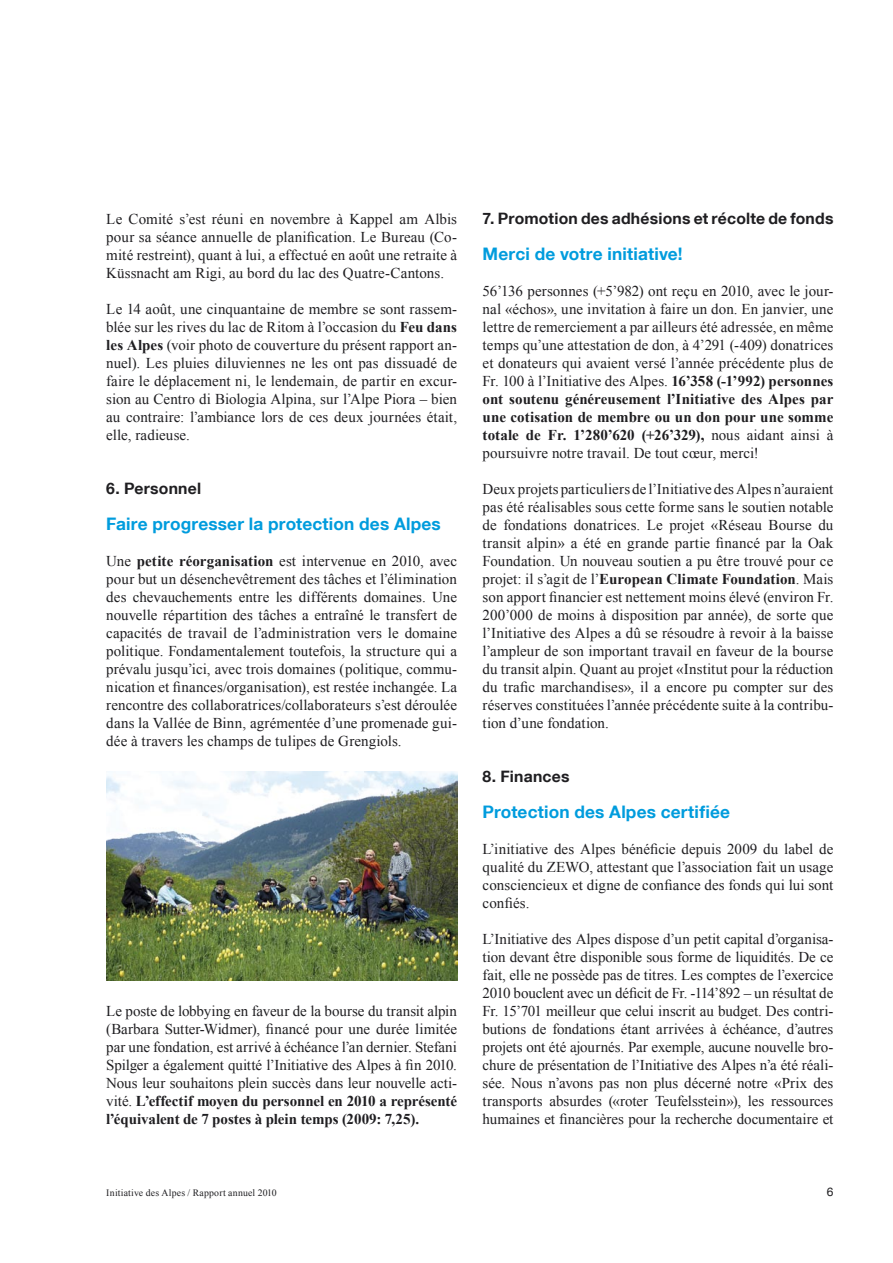
<style>
.page{position:relative;width:893px;height:1263px;background:#fff}
.page>*{position:absolute;margin:0;border:0;box-sizing:border-box;transform-origin:0 0}
.t1{font:700 17.25px "Helvetica Neue LT Com";letter-spacing:.01em;color:#009cdd}
.t2{font:700 15.75px "Helvetica Neue LT Com";letter-spacing:.01em;color:#1f1e21}
.t3{font:15px/18px "Times New Roman";letter-spacing:.005em;color:#1f1e21;text-align:justify}
.t4{font:12px "Helvetica Neue LT Com";color:#1f1e21}
.t5{font:9.75px "Times New Roman";letter-spacing:.02em;color:#1f1e21}
.s1{font-weight:700}
</style>
<div class="page">
<img style="left:106px;top:771px;width:351px;height:209px">
<p class="t3" style="left:106px;top:210px;width:352px">Le Comité s’est réuni en novembre à Kappel am Albis pour sa séance annuelle de planification. Le Bureau (Co&shy;mité restreint), quant à lui, a effectué en août une retraite à Küssnacht am Rigi, au bord du lac des Quatre-Cantons.</p>
<p class="t3" style="left:106px;top:300px;width:352px">Le 14 août, une cinquantaine de membre se sont rassem&shy;blée sur les rives du lac de Ritom à l’occasion du <span class="s1">Feu dans les Alpes</span> (voir photo de couverture du présent rapport an&shy;nuel). Les pluies diluviennes ne les ont pas dissuadé de faire le déplacement ni, le lendemain, de partir en excur&shy;sion au Centro di Biologia Alpina, sur l’Alpe Piora – bien au contraire: l’ambiance lors de ces deux journées était, elle, radieuse.</p>
<p class="t2" style="left:106px;top:479px;width:96px">6. Personnel</p>
<p class="t1" style="left:106px;top:513px;width:336px">Faire progresser la protection des Alpes</p>
<p class="t3" style="left:106px;top:552px;width:352px">Une <span class="s1">petite réorganisation</span> est intervenue en 2010, avec pour but un désenchevêtrement des tâches et l’élimination des chevauchements entre les différents domaines. Une nouvelle répartition des tâches a entraîné le transfert de capacités de travail de l’administration vers le domaine politique. Fondamentalement toutefois, la structure qui a prévalu jusqu’ici, avec trois domaines (politique, commu&shy;nication et finances/organisation), est restée inchangée. La rencontre des collaboratrices/collaborateurs s’est déroulée dans la Vallée de Binn, agrémentée d’une promenade gui&shy;dée à travers les champs de tulipes de Grengiols.</p>
<p class="t3" style="left:106px;top:1002px;width:352px">Le poste de lobbying en faveur de la bourse du transit alpin (Barbara Sutter-Widmer), financé pour une durée limitée par une fondation, est arrivé à échéance l’an dernier. Stefani Spilger a également quitté l’Initiative des Alpes à fin 2010.<br>Nous leur souhaitons plein succès dans leur nouvelle acti&shy;vité. <span class="s1">L’effectif moyen du personnel en 2010 a représenté l’équivalent de 7 postes à plein temps (2009: 7,25).</span></p>
<p class="t2" style="left:483px;top:209px;width:352px">7. Promotion des adhésions et récolte de fonds</p>
<p class="t1" style="left:483px;top:243px;width:201px">Merci de votre initiative!</p>
<p class="t3" style="left:483px;top:282px;width:352px">56’136 personnes (+5’982) ont reçu en 2010, avec le jour&shy;nal «échos», une invitation à faire un don. En janvier, une lettre de remerciement a par ailleurs été adressée, en même temps qu’une attestation de don, à 4’291 (-409) donatrices et donateurs qui avaient versé l’année précédente plus de Fr. 100 à l’Initiative des Alpes. <span class="s1">16’358 (-1’992) personnes ont soutenu généreusement l’Initiative des Alpes par une cotisation de membre ou un don pour une somme totale de Fr. 1’280’620 (+26’329),</span> nous aidant ainsi à poursuivre notre travail. De tout cœur, merci!</p>
<p class="t3" style="left:483px;top:480px;width:352px">Deux projets particuliers de l’Initiative des Alpes n’auraient pas été réalisables sous cette forme sans le soutien notable de fondations donatrices. Le projet «Réseau Bourse du transit alpin» a été en grande partie financé par la Oak Foundation. Un nouveau soutien a pu être trouvé pour ce projet: il s’agit de l’<span class="s1">European Climate Foundation</span>. Mais son apport financier est nettement moins élevé (environ Fr.<br>200’000 de moins à disposition par année), de sorte que l’Initiative des Alpes a dû se résoudre à revoir à la baisse l’ampleur de son important travail en faveur de la bourse du transit alpin. Quant au projet «Institut pour la réduction du trafic marchandises», il a encore pu compter sur des réserves constituées l’année précédente suite à la contribu&shy;tion d’une fondation.</p>
<p class="t2" style="left:483px;top:767px;width:88px">8. Finances</p>
<p class="t1" style="left:483px;top:801px;width:249px">Protection des Alpes certifiée</p>
<p class="t3" style="left:483px;top:840px;width:352px">L’initiative des Alpes bénéficie depuis 2009 du label de qualité du ZEWO, attestant que l’association fait un usage consciencieux et digne de confiance des fonds qui lui sont confiés.</p>
<p class="t3" style="left:483px;top:930px;width:352px">L’Initiative des Alpes dispose d’un petit capital d’organisa&shy;tion devant être disponible sous forme de liquidités. De ce fait, elle ne possède pas de titres. Les comptes de l’exercice 2010 bouclent avec un déficit de Fr. -114’892 – un résultat de Fr. 15’701 meilleur que celui inscrit au budget. Des contri&shy;butions de fondations étant arrivées à échéance, d’autres projets ont été ajournés. Par exemple, aucune nouvelle bro&shy;chure de présentation de l’Initiative des Alpes n’a été réali&shy;sée. Nous n’avons pas non plus décerné notre «Prix des transports absurdes («roter Teufelsstein»), les ressources humaines et financières pour la recherche documentaire et</p>
<p class="t5" style="left:106px;top:1186px;width:172px">Initiative des Alpes / Rapport annuel 2010</p>
<p class="t4" style="left:827px;top:1185px;width:8px">6</p>
</div>
